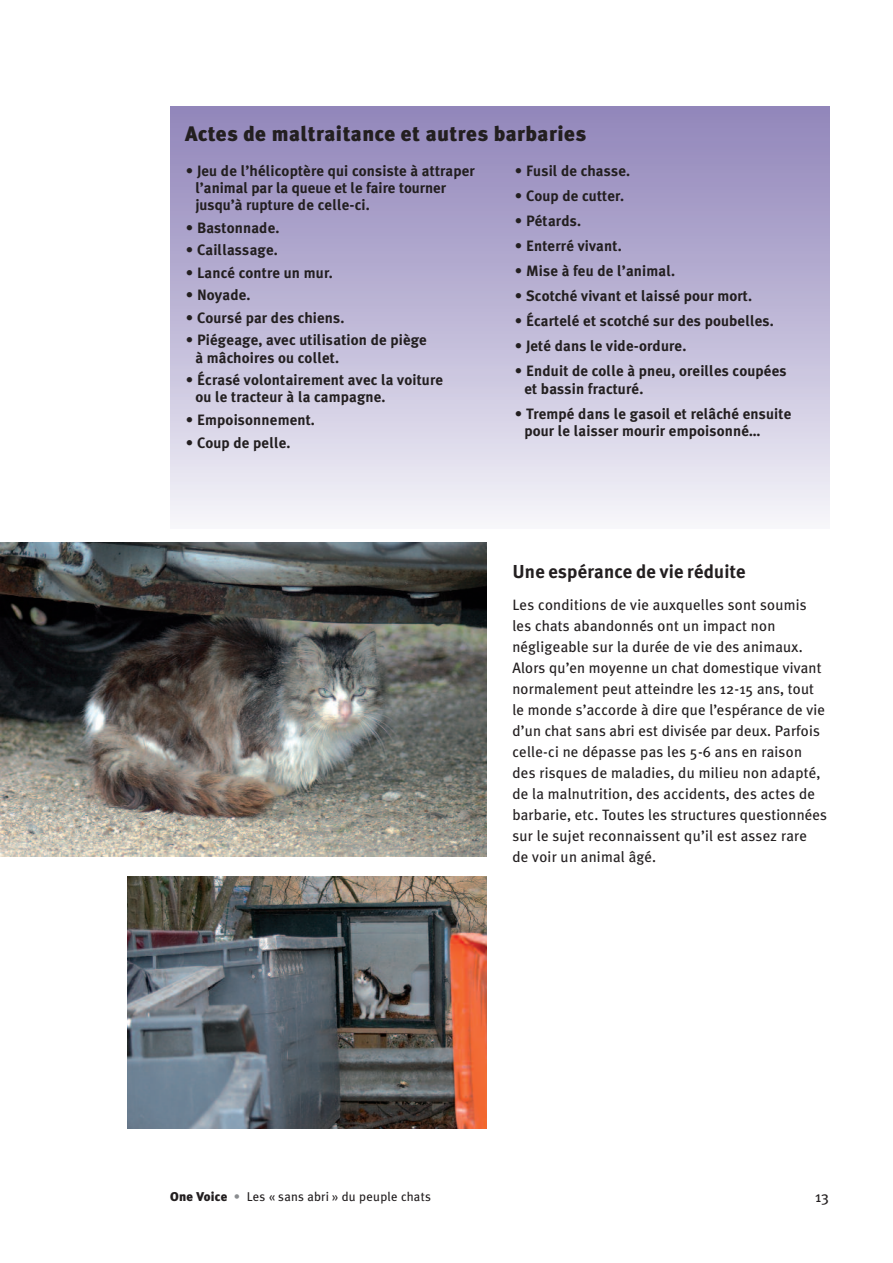
<style>
.page{position:relative;width:893px;height:1263px;background:#fff}
.page>*{position:absolute;margin:0;border:0;box-sizing:border-box;transform-origin:0 0}
.t1{font:900 21px "Meta Plus";letter-spacing:.02em;color:#231f20}
.t2{font:700 18.75px "Meta Plus";letter-spacing:.01em;color:#231f20}
.t3{font:700 15px/17.2px "Meta Plus";letter-spacing:.01em;color:#231f20}
.t4{font:15px/21px "Meta Plus";letter-spacing:.015em;color:#231f20}
.t5{font:12.75px "Meta Plus";letter-spacing:.02em;color:#231f20}
.s1{font-weight:900}
.s2{font-weight:500;color:#8a8c8f}
</style>
<div class="page">
<img style="left:0;top:542px;width:487px;height:315px">
<img style="left:128px;top:877px;width:359px;height:252px">
<h1 class="t1" style="left:185px;top:121px;width:403px">Actes de maltraitance et autres barbaries</h1>
<p class="t3" style="left:195px;top:162px;width:281px;text-indent:-10px">• Jeu de l’hélicoptère qui consiste à attraper l’animal par la queue et le faire tourner jusqu’à rupture de celle-ci.</p>
<p class="t3" style="left:186px;top:219px;width:95px">• Bastonnade.</p>
<p class="t3" style="left:186px;top:241px;width:93px">• Caillassage.</p>
<p class="t3" style="left:186px;top:264px;width:148px">• Lancé contre un mur.</p>
<p class="t3" style="left:186px;top:286px;width:66px">• Noyade.</p>
<p class="t3" style="left:186px;top:309px;width:160px">• Coursé par des chiens.</p>
<p class="t3" style="left:195px;top:332px;width:233px;text-indent:-10px">• Piégeage, avec utilisation de piège à mâchoires ou collet.</p>
<p class="t3" style="left:195px;top:371px;width:249px;text-indent:-10px">• Écrasé volontairement avec la voiture ou le tracteur à la campagne.</p>
<p class="t3" style="left:186px;top:411px;width:131px">• Empoisonnement.</p>
<p class="t3" style="left:186px;top:434px;width:106px">• Coup de pelle.</p>
<p class="t3" style="left:515px;top:162px;width:117px">• Fusil de chasse.</p>
<p class="t3" style="left:515px;top:187px;width:111px">• Coup de cutter.</p>
<p class="t3" style="left:515px;top:212px;width:68px">• Pétards.</p>
<p class="t3" style="left:515px;top:237px;width:108px">• Enterré vivant.</p>
<p class="t3" style="left:515px;top:262px;width:162px">• Mise à feu de l’animal.</p>
<p class="t3" style="left:515px;top:287px;width:239px">• Scotché vivant et laissé pour mort.</p>
<p class="t3" style="left:515px;top:312px;width:260px">• Écartelé et scotché sur des poubelles.</p>
<p class="t3" style="left:515px;top:337px;width:173px">• Jeté dans le vide-ordure.</p>
<p class="t3" style="left:524px;top:362px;width:264px;line-height:17.7px;text-indent:-10px">• Enduit de colle à pneu, oreilles coupées et bassin fracturé.</p>
<p class="t3" style="left:524px;top:405px;width:268px;text-indent:-10px">• Trempé dans le gasoil et relâché ensuite pour le laisser mourir empoisonné…</p>
<p class="t2" style="left:512px;top:561px;width:235px">Une espérance de vie réduite</p>
<p class="t4" style="left:512px;top:594px;width:316px">Les conditions de vie auxquelles sont soumis les chats abandonnés ont un impact non négligeable sur la durée de vie des animaux.<br>Alors qu’en moyenne un chat domestique vivant normalement peut atteindre les 12-15 ans, tout le monde s’accorde à dire que l’espérance de vie d’un chat sans abri est divisée par deux. Parfois celle-ci ne dépasse pas les 5-6 ans en raison des risques de maladies, du milieu non adapté, de la malnutrition, des accidents, des actes de barbarie, etc. Toutes les structures questionnées sur le sujet reconnaissent qu’il est assez rare<br>de voir un animal âgé.</p>
<p class="t5" style="left:170px;top:1189px;width:262px"><span class="s1">One Voice</span> <span class="s2">•</span> Les « sans abri » du peuple chats</p>
<p class="t4" style="left:815px;top:1187px;width:16px">13</p>
</div>
